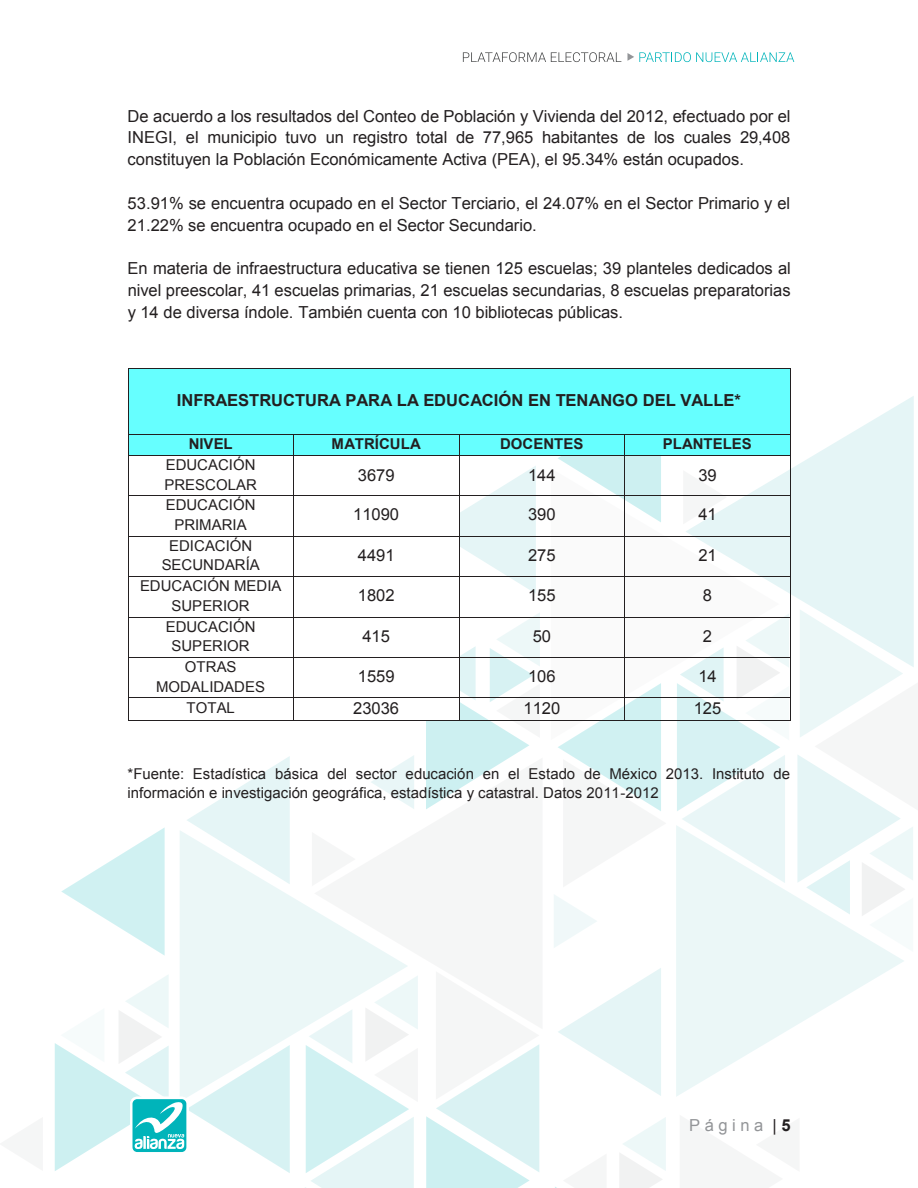
<style>
.page{position:relative;width:918px;height:1188px;background:#fff}
.page>*{position:absolute;margin:0;border:0;box-sizing:border-box;transform-origin:0 0}
.t1{font:16.5px/21.9px "Arial";color:#231f20;text-align:justify}
.t2{font:700 16.5px "Arial";letter-spacing:-.005em;color:#231f20}
.t3{font:16.5px "Arial";letter-spacing:.27em;color:#939598}
.t4{font:15px/19.8px "Arial";color:#231f20;text-align:center}
.t5{font:700 15px "Arial";color:#231f20}
.s1{color:#231f20}
.s2{font-weight:700;color:#231f20}
</style>
<div class="page">
<svg style="left:61px;top:827px;width:104px;height:129px"></svg>
<svg style="left:187px;top:756px;width:103px;height:74px"></svg>
<svg style="left:180px;top:830px;width:134px;height:206px;fill:#ebf7f7"></svg>
<svg style="left:314px;top:910px;width:93px;height:61px;fill:#ebf7f7"></svg>
<svg style="left:305px;top:971px;width:234px;height:217px"></svg>
<svg style="left:312px;top:832px;width:2px;height:54px"></svg>
<svg style="left:555px;top:1117px;width:111px;height:71px"></svg>
<svg style="left:554px;top:895px;width:43px;height:53px"></svg>
<svg style="left:558px;top:968px;width:103px;height:128px"></svg>
<svg style="left:676px;top:825px;width:228px;height:272px;fill:#ebf7f7"></svg>
<svg style="left:686px;top:396px;width:228px;height:213px;fill:#e5f5f6"></svg>
<svg style="left:371px;top:755px;width:43px;height:54px"></svg>
<svg style="left:797px;top:609px;width:117px;height:343px"></svg>
<svg style="left:686px;top:470px;width:41px;height:54px"></svg>
<svg style="left:55px;top:974px;width:235px;height:199px"></svg>
<svg style="left:463px;top:52px;width:158px;height:10px"></svg>
<svg style="left:627px;top:52px;width:167px;height:10px"></svg>
<div style="left:128px;top:369px;width:662px;height:65px;background:#6ff"></div>
<hr style="left:128px;top:368px;width:662px;height:1px;background:#231f20">
<hr style="left:128px;top:369px;width:1px;height:65px;background:#231f20">
<hr style="left:790px;top:369px;width:1px;height:65px;background:#231f20">
<div style="left:128px;top:435px;width:165px;height:20px;background:#6ff"></div>
<div style="left:294px;top:435px;width:165px;height:20px;background:#6ff"></div>
<div style="left:459px;top:435px;width:165px;height:20px;background:#6ff"></div>
<div style="left:625px;top:435px;width:165px;height:20px;background:#6ff"></div>
<hr style="left:128px;top:434px;width:165px;height:1px;background:#231f20">
<hr style="left:294px;top:434px;width:165px;height:1px;background:#231f20">
<hr style="left:459px;top:434px;width:165px;height:1px;background:#231f20">
<hr style="left:625px;top:434px;width:165px;height:1px;background:#231f20">
<svg style="left:128px;top:435px;width:1px;height:20px"></svg>
<hr style="left:128px;top:455px;width:165px;height:1px;background:#231f20">
<svg style="left:293px;top:434px;width:1px;height:22px"></svg>
<hr style="left:294px;top:455px;width:165px;height:1px;background:#231f20">
<svg style="left:459px;top:435px;width:1px;height:20px"></svg>
<hr style="left:459px;top:455px;width:165px;height:1px;background:#231f20">
<hr style="left:625px;top:455px;width:165px;height:1px;background:#231f20">
<svg style="left:790px;top:434px;width:1px;height:22px"></svg>
<hr style="left:128px;top:456px;width:1px;height:39px;background:#231f20">
<hr style="left:293px;top:456px;width:1px;height:39px;background:#231f20">
<hr style="left:459px;top:456px;width:1px;height:39px;background:#231f20">
<hr style="left:790px;top:456px;width:1px;height:39px;background:#231f20">
<hr style="left:128px;top:495px;width:165px;height:1px;background:#231f20">
<hr style="left:294px;top:495px;width:165px;height:1px;background:#231f20">
<hr style="left:459px;top:495px;width:165px;height:1px;background:#231f20">
<svg style="left:558px;top:434px;width:103px;height:88px"></svg>
<hr style="left:625px;top:495px;width:165px;height:1px;background:#231f20">
<hr style="left:128px;top:496px;width:1px;height:40px;background:#231f20">
<hr style="left:293px;top:496px;width:1px;height:40px;background:#231f20">
<hr style="left:624px;top:496px;width:1px;height:40px;background:#231f20">
<hr style="left:790px;top:496px;width:1px;height:40px;background:#231f20">
<hr style="left:128px;top:536px;width:165px;height:1px;background:#231f20">
<hr style="left:294px;top:536px;width:165px;height:1px;background:#231f20">
<hr style="left:459px;top:536px;width:165px;height:1px;background:#231f20">
<hr style="left:625px;top:536px;width:165px;height:1px;background:#231f20">
<hr style="left:128px;top:536px;width:1px;height:40px;background:#231f20">
<hr style="left:293px;top:536px;width:1px;height:40px;background:#231f20">
<hr style="left:624px;top:536px;width:1px;height:40px;background:#231f20">
<hr style="left:790px;top:536px;width:1px;height:40px;background:#231f20">
<hr style="left:128px;top:576px;width:165px;height:1px;background:#231f20">
<hr style="left:294px;top:576px;width:165px;height:1px;background:#231f20">
<svg style="left:459px;top:466px;width:77px;height:128px"></svg>
<hr style="left:459px;top:576px;width:165px;height:1px;background:#231f20">
<hr style="left:625px;top:576px;width:165px;height:1px;background:#231f20">
<hr style="left:128px;top:577px;width:1px;height:40px;background:#231f20">
<hr style="left:293px;top:577px;width:1px;height:40px;background:#231f20">
<hr style="left:459px;top:577px;width:1px;height:40px;background:#231f20">
<hr style="left:624px;top:577px;width:1px;height:40px;background:#231f20">
<hr style="left:790px;top:577px;width:1px;height:40px;background:#231f20">
<hr style="left:128px;top:617px;width:165px;height:1px;background:#231f20">
<hr style="left:294px;top:617px;width:165px;height:1px;background:#231f20">
<hr style="left:459px;top:617px;width:165px;height:1px;background:#231f20">
<hr style="left:625px;top:617px;width:165px;height:1px;background:#231f20">
<hr style="left:128px;top:617px;width:1px;height:40px;background:#231f20">
<hr style="left:293px;top:617px;width:1px;height:40px;background:#231f20">
<hr style="left:624px;top:617px;width:1px;height:40px;background:#231f20">
<hr style="left:128px;top:657px;width:165px;height:1px;background:#231f20">
<hr style="left:294px;top:657px;width:165px;height:1px;background:#231f20">
<hr style="left:459px;top:657px;width:165px;height:1px;background:#231f20">
<hr style="left:625px;top:657px;width:165px;height:1px;background:#231f20">
<hr style="left:128px;top:658px;width:1px;height:40px;background:#231f20">
<hr style="left:293px;top:658px;width:1px;height:40px;background:#231f20">
<hr style="left:624px;top:658px;width:1px;height:40px;background:#231f20">
<hr style="left:128px;top:698px;width:165px;height:1px;background:#231f20">
<hr style="left:294px;top:698px;width:165px;height:1px;background:#231f20">
<hr style="left:459px;top:698px;width:165px;height:1px;background:#231f20">
<hr style="left:625px;top:698px;width:165px;height:1px;background:#231f20">
<svg style="left:128px;top:699px;width:1px;height:21px"></svg>
<hr style="left:128px;top:720px;width:165px;height:1px;background:#231f20">
<svg style="left:293px;top:698px;width:1px;height:23px"></svg>
<hr style="left:294px;top:720px;width:165px;height:1px;background:#231f20">
<svg style="left:426px;top:613px;width:114px;height:196px"></svg>
<hr style="left:459px;top:720px;width:165px;height:1px;background:#231f20">
<svg style="left:558px;top:683px;width:108px;height:128px"></svg>
<hr style="left:625px;top:720px;width:165px;height:1px;background:#231f20">
<svg style="left:677px;top:614px;width:114px;height:269px"></svg>
<p class="t1" style="left:128px;top:105px;width:664px">De acuerdo a los resultados del Conteo de Población y Vivienda del 2012, efectuado por el INEGI, el municipio tuvo un registro total de 77,965 habitantes de los cuales 29,408 constituyen la Población Económicamente Activa (PEA), el 95.34% están ocupados.</p>
<p class="t1" style="left:128px;top:192px;width:664px">53.91% se encuentra ocupado en el Sector Terciario, el 24.07% en el Sector Primario y el<br>21.22% se encuentra ocupado en el Sector Secundario.</p>
<p class="t1" style="left:128px;top:258px;width:665px">En materia de infraestructura educativa se tienen 125 escuelas; 39 planteles dedicados al nivel preescolar, 41 escuelas primarias, 21 escuelas secundarias, 8 escuelas preparatorias y 14 de diversa índole. También cuenta con 10 bibliotecas públicas.</p>
<p class="t2" style="left:177px;top:389px;width:566px">INFRAESTRUCTURA PARA LA EDUCACIÓN EN TENANGO DEL VALLE*</p>
<p class="t5" style="left:189px;top:434px;width:46px">NIVEL</p>
<p class="t5" style="left:332px;top:434px;width:91px">MATRÍCULA</p>
<p class="t5" style="left:500px;top:434px;width:85px">DOCENTES</p>
<p class="t5" style="left:663px;top:434px;width:90px">PLANTELES</p>
<p class="t4" style="left:165px;top:455px;width:94px;text-align:left">EDUCACIÓN<br>PRESCOLAR</p>
<p class="t1" style="left:358px;top:465px;width:38px">3679</p>
<p class="t1" style="left:528px;top:465px;width:29px">144</p>
<p class="t1" style="left:698px;top:465px;width:20px">39</p>
<p class="t4" style="left:166px;top:495px;width:91px">EDUCACIÓN<br>PRIMARIA</p>
<p class="t1" style="left:353px;top:504px;width:47px">11090</p>
<p class="t1" style="left:528px;top:504px;width:29px">390</p>
<p class="t1" style="left:698px;top:504px;width:20px">41</p>
<p class="t4" style="left:162px;top:536px;width:100px">EDICACIÓN<br>SECUNDARÍA</p>
<p class="t1" style="left:358px;top:544px;width:38px">4491</p>
<p class="t1" style="left:528px;top:544px;width:29px">275</p>
<p class="t1" style="left:698px;top:544px;width:20px">21</p>
<p class="t4" style="left:140px;top:576px;width:143px">EDUCACIÓN MEDIA<br>SUPERIOR</p>
<p class="t1" style="left:358px;top:585px;width:38px">1802</p>
<p class="t1" style="left:528px;top:585px;width:29px">155</p>
<p class="t1" style="left:703px;top:585px;width:11px">8</p>
<p class="t4" style="left:166px;top:617px;width:91px">EDUCACIÓN<br>SUPERIOR</p>
<p class="t1" style="left:362px;top:625px;width:29px">415</p>
<p class="t1" style="left:533px;top:625px;width:20px">50</p>
<p class="t1" style="left:703px;top:625px;width:11px">2</p>
<p class="t4" style="left:156px;top:657px;width:111px">OTRAS<br>MODALIDADES</p>
<p class="t1" style="left:358px;top:666px;width:38px">1559</p>
<p class="t1" style="left:528px;top:666px;width:29px">106</p>
<p class="t1" style="left:698px;top:666px;width:20px">14</p>
<p class="t4" style="left:187px;top:698px;width:50px">TOTAL</p>
<p class="t1" style="left:353px;top:697px;width:47px">23036</p>
<p class="t1" style="left:524px;top:697px;width:38px">1120</p>
<p class="t1" style="left:694px;top:697px;width:29px">125</p>
<p class="t4" style="left:128px;top:764px;width:664px;text-align:left">*Fuente: Estadística básica del sector educación en el Estado de México 2013. Instituto de información e investigación geográfica, estadística y catastral. Datos 2011-2012</p>
<p class="t3" style="left:689px;top:1115px;width:103px">Página <span class="s1">|</span> <span class="s2">5</span></p>
</div>
